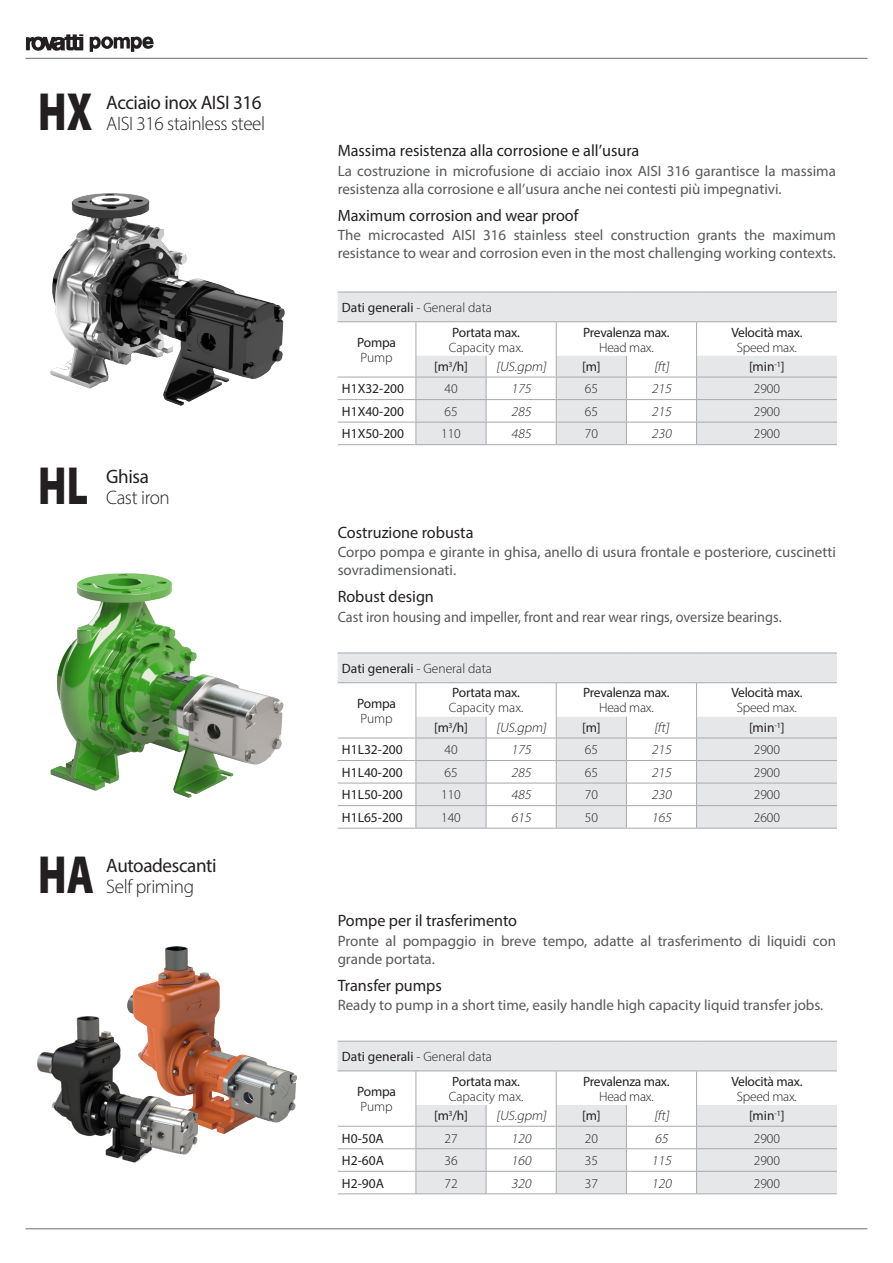
<style>
.page{position:relative;width:893px;height:1263px;background:#fff}
.page>*{position:absolute;margin:0;border:0;box-sizing:border-box;transform-origin:0 0}
.t1{font:900 54px "Myriad Pro";color:#231f20;scale:.75 1}
.t2{font:300 19.5px "Myriad Pro";letter-spacing:-.02em;color:#231f20}
.t3{font:19.5px "Myriad Pro";letter-spacing:-.02em;color:#231f20}
.t4{font:16.5px "Myriad Pro";color:#231f20}
.t5{font:15px/18px "Myriad Pro";color:#57585a}
.t6{font:15px "Myriad Pro";color:#57585a;scale:.95 1}
.t7{font:13.5px "Myriad Pro";letter-spacing:-.02em;color:#231f20}
.t8{font:300 13.5px "Myriad Pro";color:#231f20}
.t9{font:13.5px "Myriad Pro";color:#231f20}
.t10{font:italic 300 13.5px "Myriad Pro";color:#231f20}
.t11{font:300 13.5px "Myriad Pro";letter-spacing:-.02em;color:#231f20}
.s1{font-weight:300}
</style>
<div class="page">
<svg style="left:26px;top:34px;width:128px;height:18px"></svg>
<hr style="left:26px;top:58px;width:841px;height:1px;background:#6c6d70">
<hr style="left:26px;top:1228px;width:841px;height:1px;background:#6c6d70">
<img style="left:50px;top:194px;width:234px;height:212px">
<svg style="left:338px;top:292px;width:499px;height:152px"></svg>
<hr style="left:338px;top:444px;width:78px;height:1px;background:#a8a9ad">
<hr style="left:416px;top:444px;width:70px;height:1px;background:#a8a9ad">
<hr style="left:486px;top:444px;width:70px;height:1px;background:#a8a9ad">
<hr style="left:556px;top:444px;width:70px;height:1px;background:#a8a9ad">
<hr style="left:626px;top:444px;width:71px;height:1px;background:#a8a9ad">
<hr style="left:697px;top:444px;width:140px;height:1px;background:#a8a9ad">
<img style="left:51px;top:573px;width:232px;height:224px">
<svg style="left:338px;top:653px;width:499px;height:175px"></svg>
<hr style="left:338px;top:828px;width:78px;height:1px;background:#a8a9ad">
<hr style="left:416px;top:828px;width:70px;height:1px;background:#a8a9ad">
<hr style="left:486px;top:828px;width:70px;height:1px;background:#a8a9ad">
<hr style="left:556px;top:828px;width:70px;height:1px;background:#a8a9ad">
<hr style="left:626px;top:828px;width:71px;height:1px;background:#a8a9ad">
<hr style="left:697px;top:828px;width:140px;height:1px;background:#a8a9ad">
<img style="left:128px;top:947px;width:168px;height:187px">
<img style="left:37px;top:1015px;width:161px;height:148px">
<svg style="left:338px;top:1041px;width:499px;height:152px"></svg>
<hr style="left:338px;top:1193px;width:78px;height:1px;background:#a8a9ad">
<hr style="left:416px;top:1193px;width:70px;height:1px;background:#a8a9ad">
<hr style="left:486px;top:1193px;width:70px;height:1px;background:#a8a9ad">
<hr style="left:556px;top:1193px;width:70px;height:1px;background:#a8a9ad">
<hr style="left:626px;top:1193px;width:71px;height:1px;background:#a8a9ad">
<hr style="left:697px;top:1193px;width:140px;height:1px;background:#a8a9ad">
<h1 class="t1" style="left:38px;top:76px;width:74px">HX</h1>
<h2 class="t3" style="left:106px;top:90px;width:157px">Acciaio inox AISI 316</h2>
<h2 class="t2" style="left:106px;top:112px;width:160px">AISI 316 stainless steel</h2>
<h1 class="t1" style="left:38px;top:450px;width:68px">HL</h1>
<h2 class="t3" style="left:106px;top:464px;width:44px">Ghisa</h2>
<h2 class="t2" style="left:106px;top:486px;width:65px">Cast iron</h2>
<h1 class="t1" style="left:38px;top:838px;width:76px">HA</h1>
<h2 class="t3" style="left:106px;top:853px;width:112px">Autoadescanti</h2>
<h2 class="t2" style="left:106px;top:874px;width:89px">Self priming</h2>
<p class="t4" style="left:338px;top:140px;width:303px">Massima resistenza alla corrosione e all’usura</p>
<p class="t5" style="left:338px;top:161px;width:500px">La costruzione in microfusione di acciaio inox AISI 316 garantisce la massima resistenza alla corrosione e all’usura anche nei contesti più impegnativi.</p>
<p class="t4" style="left:338px;top:205px;width:242px">Maximum corrosion and wear proof</p>
<p class="t5" style="left:338px;top:226px;width:500px">The microcasted AISI 316 stainless steel construction grants the maximum resistance to wear and corrosion even in the most challenging working contexts.</p>
<p class="t9" style="left:342px;top:299px;width:152px">Dati generali <span class="s1">- General data</span></p>
<p class="t7" style="left:357px;top:334px;width:40px">Pompa</p>
<p class="t8" style="left:360px;top:349px;width:34px">Pump</p>
<p class="t7" style="left:583px;top:324px;width:88px">Prevalenza max.</p>
<p class="t8" style="left:599px;top:339px;width:56px">Head max.</p>
<p class="t7" style="left:731px;top:324px;width:73px">Velocità max.</p>
<p class="t11" style="left:737px;top:339px;width:62px">Speed max.</p>
<p class="t7" style="left:452px;top:324px;width:69px">Portata max.</p>
<p class="t8" style="left:449px;top:339px;width:76px">Capacity max.</p>
<p class="t7" style="left:434px;top:358px;width:35px">[m<sup>3</sup>/h]</p>
<p class="t10" style="left:496px;top:359px;width:54px">[US.gpm]</p>
<p class="t7" style="left:582px;top:358px;width:20px">[m]</p>
<p class="t10" style="left:654px;top:359px;width:19px">[ft]</p>
<p class="t7" style="left:749px;top:358px;width:37px">[min<sup>-1</sup>]</p>
<p class="t9" style="left:342px;top:380px;width:64px">H1X32-200</p>
<p class="t8" style="left:444px;top:381px;width:15px">40</p>
<p class="t10" style="left:511px;top:381px;width:24px">175</p>
<p class="t8" style="left:585px;top:381px;width:15px">65</p>
<p class="t10" style="left:652px;top:381px;width:24px">215</p>
<p class="t8" style="left:754px;top:381px;width:28px">2900</p>
<p class="t9" style="left:342px;top:403px;width:64px">H1X40-200</p>
<p class="t8" style="left:444px;top:403px;width:15px">65</p>
<p class="t10" style="left:511px;top:403px;width:24px">285</p>
<p class="t8" style="left:585px;top:403px;width:15px">65</p>
<p class="t10" style="left:652px;top:403px;width:24px">215</p>
<p class="t8" style="left:754px;top:403px;width:28px">2900</p>
<p class="t9" style="left:342px;top:426px;width:64px">H1X50-200</p>
<p class="t8" style="left:441px;top:426px;width:21px">110</p>
<p class="t10" style="left:511px;top:426px;width:24px">485</p>
<p class="t8" style="left:585px;top:426px;width:15px">70</p>
<p class="t10" style="left:652px;top:426px;width:24px">230</p>
<p class="t8" style="left:754px;top:426px;width:28px">2900</p>
<p class="t4" style="left:338px;top:522px;width:137px">Costruzione robusta</p>
<p class="t5" style="left:338px;top:543px;width:500px">Corpo pompa e girante in ghisa, anello di usura frontale e posteriore, cuscinetti sovradimensionati.</p>
<p class="t4" style="left:338px;top:587px;width:98px">Robust design</p>
<p class="t6" style="left:338px;top:608px;width:469px">Cast iron housing and impeller, front and rear wear rings, oversize bearings.</p>
<p class="t9" style="left:342px;top:660px;width:152px">Dati generali <span class="s1">- General data</span></p>
<p class="t7" style="left:357px;top:695px;width:40px">Pompa</p>
<p class="t8" style="left:360px;top:710px;width:34px">Pump</p>
<p class="t7" style="left:583px;top:685px;width:88px">Prevalenza max.</p>
<p class="t8" style="left:599px;top:700px;width:56px">Head max.</p>
<p class="t7" style="left:731px;top:685px;width:73px">Velocità max.</p>
<p class="t11" style="left:737px;top:700px;width:62px">Speed max.</p>
<p class="t7" style="left:452px;top:685px;width:69px">Portata max.</p>
<p class="t8" style="left:449px;top:700px;width:76px">Capacity max.</p>
<p class="t7" style="left:434px;top:719px;width:35px">[m<sup>3</sup>/h]</p>
<p class="t10" style="left:496px;top:720px;width:54px">[US.gpm]</p>
<p class="t7" style="left:582px;top:719px;width:20px">[m]</p>
<p class="t10" style="left:654px;top:720px;width:19px">[ft]</p>
<p class="t7" style="left:749px;top:719px;width:37px">[min<sup>-1</sup>]</p>
<p class="t9" style="left:342px;top:741px;width:62px">H1L32-200</p>
<p class="t8" style="left:444px;top:742px;width:15px">40</p>
<p class="t10" style="left:511px;top:742px;width:24px">175</p>
<p class="t8" style="left:585px;top:742px;width:15px">65</p>
<p class="t10" style="left:652px;top:742px;width:24px">215</p>
<p class="t8" style="left:754px;top:742px;width:28px">2900</p>
<p class="t9" style="left:342px;top:764px;width:62px">H1L40-200</p>
<p class="t8" style="left:444px;top:764px;width:15px">65</p>
<p class="t10" style="left:511px;top:764px;width:24px">285</p>
<p class="t8" style="left:585px;top:764px;width:15px">65</p>
<p class="t10" style="left:652px;top:764px;width:24px">215</p>
<p class="t8" style="left:754px;top:764px;width:28px">2900</p>
<p class="t9" style="left:342px;top:786px;width:62px">H1L50-200</p>
<p class="t8" style="left:441px;top:787px;width:21px">110</p>
<p class="t10" style="left:511px;top:787px;width:24px">485</p>
<p class="t8" style="left:585px;top:787px;width:15px">70</p>
<p class="t10" style="left:652px;top:787px;width:24px">230</p>
<p class="t8" style="left:754px;top:787px;width:28px">2900</p>
<p class="t9" style="left:342px;top:809px;width:62px">H1L65-200</p>
<p class="t8" style="left:441px;top:809px;width:21px">140</p>
<p class="t10" style="left:511px;top:809px;width:24px">615</p>
<p class="t8" style="left:585px;top:809px;width:15px">50</p>
<p class="t10" style="left:652px;top:809px;width:24px">165</p>
<p class="t8" style="left:754px;top:809px;width:28px">2600</p>
<p class="t4" style="left:338px;top:910px;width:181px">Pompe per il trasferimento</p>
<p class="t5" style="left:338px;top:931px;width:500px">Pronte al pompaggio in breve tempo, adatte al trasferimento di liquidi con grande portata.</p>
<p class="t4" style="left:338px;top:975px;width:106px">Transfer pumps</p>
<p class="t5" style="left:338px;top:996px;width:487px">Ready to pump in a short time, easily handle high capacity liquid transfer jobs.</p>
<p class="t9" style="left:342px;top:1048px;width:152px">Dati generali <span class="s1">- General data</span></p>
<p class="t7" style="left:357px;top:1083px;width:40px">Pompa</p>
<p class="t8" style="left:360px;top:1098px;width:34px">Pump</p>
<p class="t7" style="left:583px;top:1073px;width:88px">Prevalenza max.</p>
<p class="t8" style="left:599px;top:1088px;width:56px">Head max.</p>
<p class="t7" style="left:731px;top:1073px;width:73px">Velocità max.</p>
<p class="t11" style="left:737px;top:1088px;width:62px">Speed max.</p>
<p class="t7" style="left:452px;top:1073px;width:69px">Portata max.</p>
<p class="t8" style="left:449px;top:1088px;width:76px">Capacity max.</p>
<p class="t7" style="left:434px;top:1107px;width:35px">[m<sup>3</sup>/h]</p>
<p class="t10" style="left:496px;top:1108px;width:54px">[US.gpm]</p>
<p class="t7" style="left:582px;top:1107px;width:20px">[m]</p>
<p class="t10" style="left:654px;top:1108px;width:19px">[ft]</p>
<p class="t7" style="left:749px;top:1107px;width:37px">[min<sup>-1</sup>]</p>
<p class="t7" style="left:342px;top:1130px;width:43px">H0-50A</p>
<p class="t8" style="left:444px;top:1130px;width:15px">27</p>
<p class="t10" style="left:511px;top:1130px;width:24px">120</p>
<p class="t8" style="left:585px;top:1130px;width:15px">20</p>
<p class="t10" style="left:655px;top:1130px;width:17px">65</p>
<p class="t8" style="left:754px;top:1130px;width:28px">2900</p>
<p class="t7" style="left:342px;top:1152px;width:43px">H2-60A</p>
<p class="t8" style="left:444px;top:1152px;width:15px">36</p>
<p class="t10" style="left:511px;top:1152px;width:24px">160</p>
<p class="t8" style="left:585px;top:1152px;width:15px">35</p>
<p class="t10" style="left:652px;top:1152px;width:24px">115</p>
<p class="t8" style="left:754px;top:1152px;width:28px">2900</p>
<p class="t7" style="left:342px;top:1175px;width:43px">H2-90A</p>
<p class="t8" style="left:444px;top:1175px;width:15px">72</p>
<p class="t10" style="left:511px;top:1175px;width:24px">320</p>
<p class="t8" style="left:585px;top:1175px;width:15px">37</p>
<p class="t10" style="left:652px;top:1175px;width:24px">120</p>
<p class="t8" style="left:754px;top:1175px;width:28px">2900</p>
</div>
